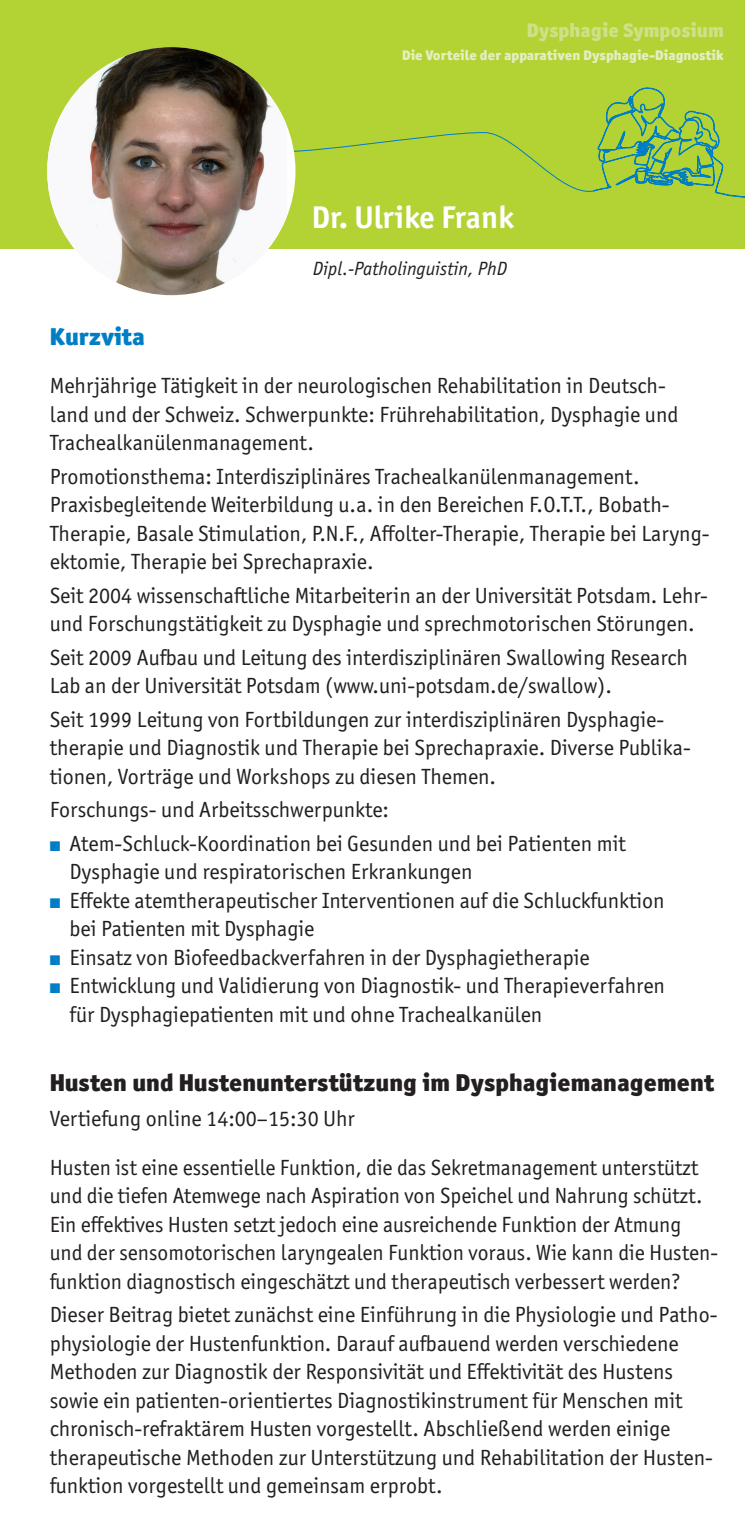
<style>
.page{position:relative;width:745px;height:1538px;background:#fff}
.page>*{position:absolute;margin:0;border:0;box-sizing:border-box;transform-origin:0 0}
.t1{font:700 31.5px "Officina Sans ITC Pro";color:#fff}
.t2{font:900 24.5px "Officina Sans ITC Pro";color:#231f20}
.t3{font:900 24.5px "Officina Sans ITC Pro";color:#007ec5}
.t4{font:22.05px/28.5px "Officina Sans ITC Pro";color:#231f20}
.t5{font:900 19.6px "Officina Sans ITC Pro";color:#cfe187}
.t6{font:italic 19.25px "Officina Sans ITC Pro";color:#231f20}
.t7{font:900 14px "Officina Sans ITC Pro";color:#e5eec1}
.s1{color:#007ec5}
</style>
<div class="page">
<div style="left:0;top:0;width:744px;height:248px;background:#b3d234"></div>
<svg style="left:594px;top:87px;width:150px;height:111px"></svg>
<svg style="left:287px;top:126px;width:307px;height:72px"></svg>
<img style="left:47px;top:47px;width:240px;height:248px">
<p class="t5" style="left:526px;top:17px;width:198px">Dysphagie Symposium</p>
<p class="t7" style="left:402px;top:46px;width:323px">Die Vorteile der apparativen Dysphagie-Diagnostik</p>
<h1 class="t1" style="left:311px;top:198px;width:204px">Dr. Ulrike Frank</h1>
<p class="t6" style="left:313px;top:258px;width:195px">Dipl.-Patholinguistin, PhD</p>
<p class="t3" style="left:50px;top:320px;width:97px">Kurzvita</p>
<p class="t4" style="left:50px;top:371px;width:630px">Mehrjährige Tätigkeit in der neurologischen Rehabilitation in Deutsch&shy;land und der Schweiz. Schwerpunkte: Frührehabilitation, Dysphagie und<br>Trachealkanülenmanagement.</p>
<p class="t4" style="left:50px;top:462px;width:661px">Promotionsthema: Interdisziplinäres Trachealkanülenmanagement.<br>Praxisbegleitende Weiterbildung u.a. in den Bereichen F.O.T.T., Bobath-Therapie, Basale Stimulation, P.N.F., Affolter-Therapie, Therapie bei Laryng&shy;ektomie, Therapie bei Sprechapraxie.</p>
<p class="t4" style="left:50px;top:581px;width:659px">Seit 2004 wissenschaftliche Mitarbeiterin an der Universität Potsdam. Lehr&shy;und Forschungstätigkeit zu Dysphagie und sprechmotorischen Störungen.</p>
<p class="t4" style="left:50px;top:643px;width:639px">Seit 2009 Aufbau und Leitung des interdisziplinären Swallowing Research<br>Lab an der Universität Potsdam (www.uni-potsdam.de/swallow).</p>
<p class="t4" style="left:50px;top:705px;width:640px">Seit 1999 Leitung von Fortbildungen zur interdisziplinären Dysphagie&shy;therapie und Diagnostik und Therapie bei Sprechapraxie. Diverse Publika&shy;tionen, Vorträge und Workshops zu diesen Themen.</p>
<p class="t4" style="left:50px;top:796px;width:341px">Forschungs- und Arbeitsschwerpunkte:</p>
<p class="t4" style="left:69px;top:829px;width:557px;text-indent:-20px"><span class="s1">■</span> Atem-Schluck-Koordination bei Gesunden und bei Patienten mit<br>Dysphagie und respiratorischen Erkrankungen</p>
<p class="t4" style="left:69px;top:886px;width:596px;text-indent:-20px"><span class="s1">■</span> Effekte atemtherapeutischer Interventionen auf die Schluckfunktion bei Patienten mit Dysphagie</p>
<p class="t4" style="left:50px;top:943px;width:541px"><span class="s1">■</span> Einsatz von Biofeedbackverfahren in der Dysphagietherapie</p>
<p class="t4" style="left:69px;top:972px;width:596px;text-indent:-20px"><span class="s1">■</span> Entwicklung und Validierung von Diagnostik- und Therapieverfahren für Dysphagiepatienten mit und ohne Trachealkanülen</p>
<p class="t2" style="left:50px;top:1067px;width:666px">Husten und Hustenunterstützung im Dysphagiemanagement</p>
<p class="t4" style="left:50px;top:1094px;width:649px;line-height:48.3px">Vertiefung online 14:00–15:30 Uhr<br>Husten ist eine essentielle Funktion, die das Sekretmanagement unterstützt</p>
<p class="t4" style="left:50px;top:1181px;width:669px">und die tiefen Atemwege nach Aspiration von Speichel und Nahrung schützt.<br>Ein effektives Husten setzt jedoch eine ausreichende Funktion der Atmung und der sensomotorischen laryngealen Funktion voraus. Wie kann die Husten&shy;funktion diagnostisch eingeschätzt und therapeutisch verbessert werden?</p>
<p class="t4" style="left:50px;top:1300px;width:667px">Dieser Beitrag bietet zunächst eine Einführung in die Physiologie und Patho&shy;physiologie der Hustenfunktion. Darauf aufbauend werden verschiedene Methoden zur Diagnostik der Responsivität und Effektivität des Hustens sowie ein patienten-orientiertes Diagnostikinstrument für Menschen mit chronisch-refraktärem Husten vorgestellt. Abschließend werden einige therapeutische Methoden zur Unterstützung und Rehabilitation der Husten&shy;funktion vorgestellt und gemeinsam erprobt.</p>
</div>
